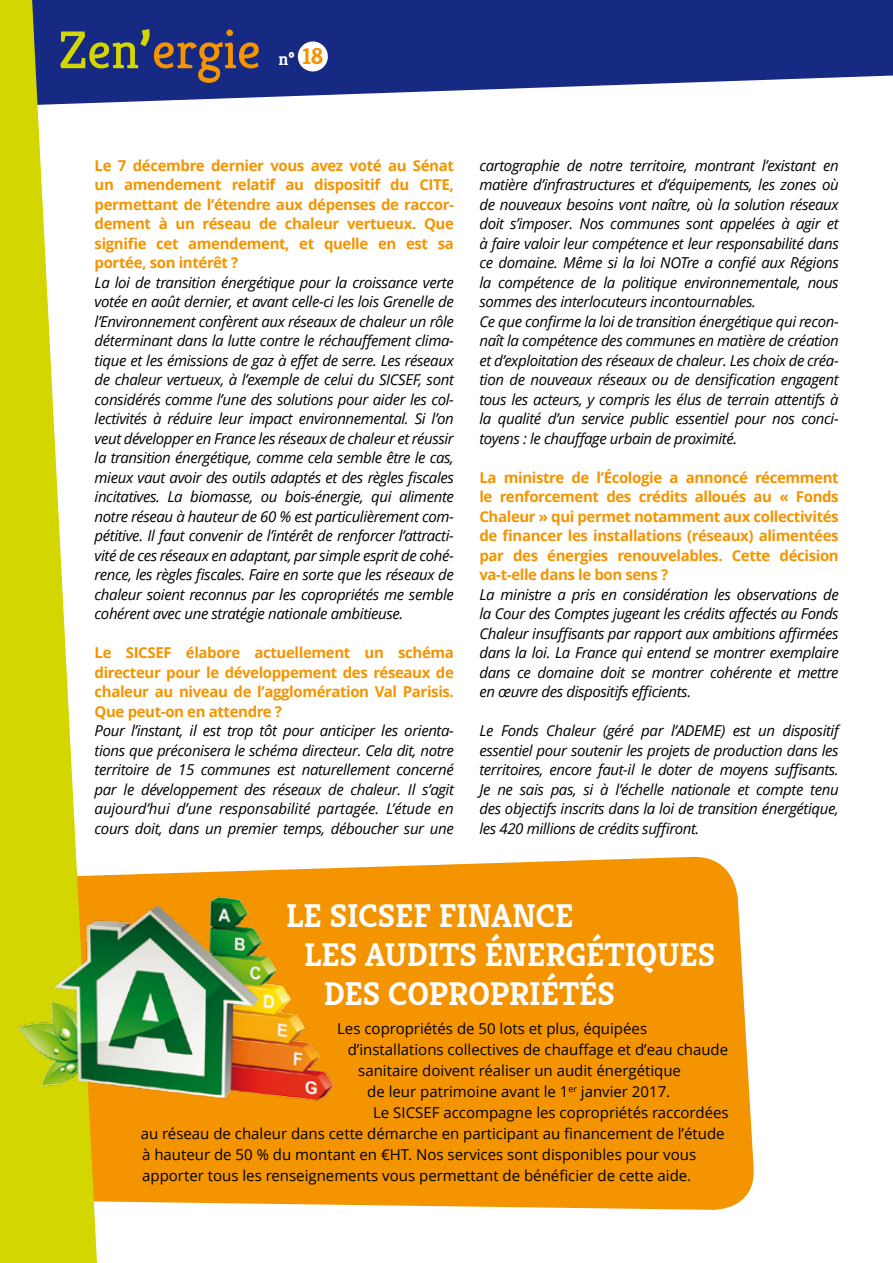
<style>
.page{position:relative;width:893px;height:1263px;background:#fff}
.page>*{position:absolute;margin:0;border:0;box-sizing:border-box;transform-origin:0 0}
.t1{font:53.1px "Kreon";color:#f39400}
.t2{font:700 33px "Kreon";color:#fff}
.t3{font:700 18px "Kreon";color:#fff}
.t4{font:italic 15px/19.5px "Open Sans";letter-spacing:-.025em;color:#000;text-align:justify}
.t5{font:700 15px/19.5px "Open Sans";letter-spacing:-.025em;color:#f39400;text-align:justify}
.t6{font:15px "Open Sans";color:#000}
.s1{color:#d4d600}
.s2{font-weight:700;color:#d4d600}
.s3{font-size:23.25px;color:#f39400}
</style>
<div class="page">
<svg style="left:97px;top:856px;width:657px;height:354px;background:#f39b12"></svg>
<svg style="left:97px;top:0;width:796px;height:103px;background:#354593"></svg>
<div style="left:298px;top:41px;width:30px;height:30px;background:#fff;border-radius:50%"></div>
<svg style="left:0;top:0;width:97px;height:1263px;fill:#d4d600"></svg>
<img style="left:12px;top:875px;width:336px;height:231px">
<h1 class="t1" style="left:58px;top:18px;width:204px"><span class="s1">Zen</span><span class="s2">’</span> ergie</h1>
<p class="t3" style="left:278px;top:48px;width:47px">n° <span class="s3">18</span></p>
<p class="t5" style="left:95px;top:155px;width:361px">Le 7 décembre dernier vous avez voté au Sénat un amendement relatif au dispositif du CITE, permettant de l’étendre aux dépenses de raccor&shy;dement à un réseau de chaleur vertueux. Que signifie cet amendement, et quelle en est sa portée, son intérêt ?</p>
<p class="t4" style="left:95px;top:272px;width:361px">La loi de transition énergétique pour la croissance verte votée en août dernier, et avant celle-ci les lois Grenelle de l’Environnement confèrent aux réseaux de chaleur un rôle déterminant dans la lutte contre le réchauffement clima&shy;tique et les émissions de gaz à effet de serre. Les réseaux de chaleur vertueux, à l’exemple de celui du SICSEF, sont considérés comme l’une des solutions pour aider les col&shy;lectivités à réduire leur impact environnemental. Si l’on veut développer en France les réseaux de chaleur et réussir la transition énergétique, comme cela semble être le cas, mieux vaut avoir des outils adaptés et des règles fiscales incitatives. La biomasse, ou bois-énergie, qui alimente notre réseau à hauteur de 60 % est particulièrement com&shy;pétitive. Il faut convenir de l’intérêt de renforcer l’attracti&shy;vité de ces réseaux en adaptant, par simple esprit de cohé&shy;rence, les règles fiscales. Faire en sorte que les réseaux de chaleur soient reconnus par les copropriétés me semble cohérent avec une stratégie nationale ambitieuse.</p>
<p class="t5" style="left:95px;top:643px;width:361px">Le SICSEF élabore actuellement un schéma directeur pour le développement des réseaux de chaleur au niveau de l’agglomération Val Parisis.<br>Que peut-on en attendre ?</p>
<p class="t4" style="left:95px;top:721px;width:361px">Pour l’instant, il est trop tôt pour anticiper les orienta&shy;tions que préconisera le schéma directeur. Cela dit, notre territoire de 15 communes est naturellement concerné par le développement des réseaux de chaleur. Il s’agit aujourd’hui d’une responsabilité partagée. L’étude en cours doit, dans un premier temps, déboucher sur une</p>
<p class="t4" style="left:479px;top:155px;width:361px;text-align:left">cartographie de notre territoire, montrant l’existant en matière d’infrastructures et d’équipements, les zones où de nouveaux besoins vont naître, où la solution réseaux doit s’imposer. Nos communes sont appelées à agir et à faire valoir leur compétence et leur responsabilité dans ce domaine. Même si la loi NOTre a confié aux Régions la compétence de la politique environnementale, nous sommes des interlocuteurs incontournables.<br>Ce que confirme la loi de transition énergétique qui recon&shy;naît la compétence des communes en matière de création et d’exploitation des réseaux de chaleur. Les choix de créa&shy;tion de nouveaux réseaux ou de densification engagent tous les acteurs, y compris les élus de terrain attentifs à la qualité d’un service public essentiel pour nos conci&shy;toyens : le chauffage urbain de proximité.</p>
<p class="t5" style="left:479px;top:467px;width:361px">La ministre de l’Écologie a annoncé récemment le renforcement des crédits alloués au « Fonds Chaleur » qui permet notamment aux collectivités de financer les installations (réseaux) alimentées par des énergies renouvelables. Cette décision va-t-elle dans le bon sens ?</p>
<p class="t4" style="left:479px;top:584px;width:361px">La ministre a pris en considération les observations de la Cour des Comptes jugeant les crédits affectés au Fonds Chaleur insuffisants par rapport aux ambitions affirmées dans la loi. La France qui entend se montrer exemplaire dans ce domaine doit se montrer cohérente et mettre en œuvre des dispositifs efficients.</p>
<p class="t4" style="left:479px;top:721px;width:361px">Le Fonds Chaleur (géré par l’ADEME) est un dispositif essentiel pour soutenir les projets de production dans les territoires, encore faut-il le doter de moyens suffisants.<br>Je ne sais pas, si à l’échelle nationale et compte tenu des objectifs inscrits dans la loi de transition énergétique, les 420 millions de crédits suffiront.</p>
<h2 class="t2" style="left:286px;top:894px;width:289px">LE SICSEF FINANCE</h2>
<h2 class="t2" style="left:304px;top:933px;width:412px">LES AUDITS ÉNERGÉTIQUES</h2>
<h2 class="t2" style="left:324px;top:972px;width:293px">DES COPROPRIÉTÉS</h2>
<p class="t6" style="left:337px;top:1018px;width:311px">Les copropriétés de 50 lots et plus, équipées</p>
<p class="t6" style="left:348px;top:1039px;width:382px">d’installations collectives de chauffage et d’eau chaude</p>
<p class="t6" style="left:358px;top:1060px;width:324px">sanitaire doivent réaliser un audit énergétique</p>
<p class="t6" style="left:367px;top:1081px;width:305px">de leur patrimoine avant le 1<sup>er</sup> janvier 2017.</p>
<p class="t6" style="left:373px;top:1102px;width:357px">Le SICSEF accompagne les copropriétés raccordées</p>
<p class="t6" style="left:141px;top:1123px;width:585px">au réseau de chaleur dans cette démarche en participant au financement de l’étude</p>
<p class="t6" style="left:142px;top:1144px;width:555px">à hauteur de 50 % du montant en €HT. Nos services sont disponibles pour vous</p>
<p class="t6" style="left:142px;top:1165px;width:551px">apporter tous les renseignements vous permettant de bénéficier de cette aide.</p>
</div>
